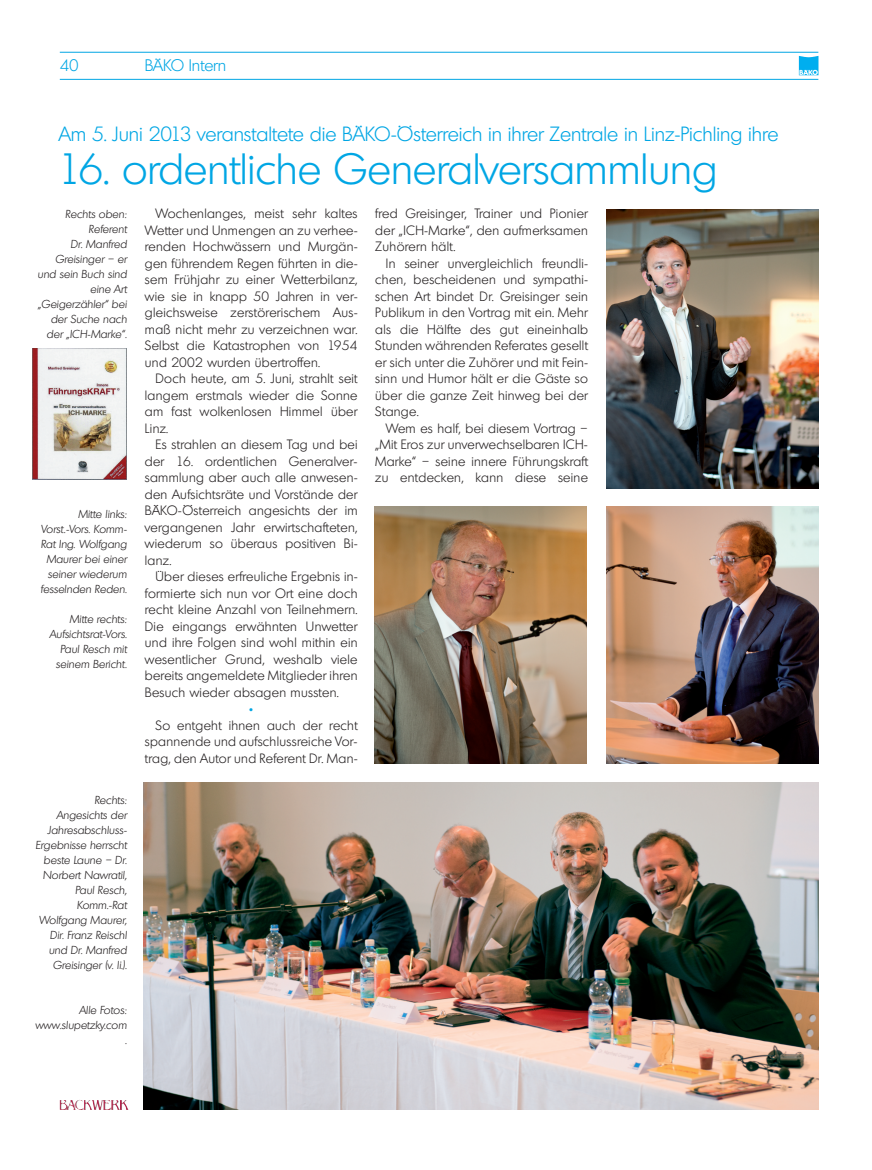
<style>
.page{position:relative;width:872px;height:1170px;background:#fff}
.page>*{position:absolute;margin:0;border:0;box-sizing:border-box;transform-origin:0 0}
.t1{font:300 42.5px "Montreal";color:#00a6e4}
.t2{font:300 20px "Montreal";color:#00a6e4}
.t3{font:300 16.25px "Montreal";color:#00a6e4}
.t4{font:300 13.12px/16.5px "Montreal";letter-spacing:.025em;color:#231f20;text-align:justify}
.t5{font:800 13.12px "Montreal";color:#00a6e4}
.t6{font:italic 300 11.25px/15px "Montreal";color:#231f20;text-align:right}
</style>
<div class="page">
<hr style="left:60px;top:52px;width:758px;height:1px;background:#00a6e4">
<img style="left:60px;top:1100px;width:17px;height:9px">
<img style="left:799px;top:56px;width:19px;height:19px">
<hr style="left:60px;top:79px;width:758px;height:1px;background:#00a6e4">
<img style="left:144px;top:782px;width:675px;height:327px">
<img style="left:374px;top:506px;width:212px;height:257px">
<img style="left:607px;top:506px;width:212px;height:257px">
<img style="left:607px;top:209px;width:212px;height:279px">
<img style="left:33px;top:348px;width:93px;height:131px">
<p class="t3" style="left:60px;top:56px;width:20px">40</p>
<p class="t3" style="left:145px;top:56px;width:83px">BÄKO Intern</p>
<h2 class="t2" style="left:59px;top:123px;width:721px">Am 5. Juni 2013 veranstaltete die BÄKO-Österreich in ihrer Zentrale in Linz-Pichling ihre</h2>
<h1 class="t1" style="left:57px;top:145px;width:661px">16. ordentliche Generalversammlung</h1>
<p class="t6" style="left:38px;top:207px;width:91px">Rechts oben:<br>Referent<br>Dr. Manfred<br>Greisinger – er und sein Buch sind eine Art „Geigerzähler“ bei der Suche nach der „ICH-Marke“.</p>
<p class="t4" style="left:375px;top:205px;width:214px">fred Greisinger, Trainer und Pionier der „ICH-Marke“, den aufmerksamen Zuhörern hält.</p>
<p class="t4" style="left:375px;top:255px;width:214px;text-indent:11px">In seiner unvergleichlich freundli&shy;chen, bescheidenen und sympathi&shy;schen Art bindet Dr. Greisinger sein Publikum in den Vortrag mit ein. Mehr als die Hälfte des gut eineinhalb Stunden währenden Referates gesellt er sich unter die Zuhörer und mit Fein&shy;sinn und Humor hält er die Gäste so über die ganze Zeit hinweg bei der Stange.</p>
<p class="t4" style="left:375px;top:420px;width:214px;text-indent:11px">Wem es half, bei diesem Vortrag – „Mit Eros zur unverwechselbaren ICH-Marke“ – seine innere Führungskraft zu entdecken, kann diese seine</p>
<p class="t4" style="left:145px;top:205px;width:214px;text-indent:11px">Wochenlanges, meist sehr kaltes Wetter und Unmengen an zu verhee&shy;renden Hochwässern und Murgän&shy;gen führendem Regen führten in die&shy;sem Frühjahr zu einer Wetterbilanz, wie sie in knapp 50 Jahren in ver&shy;gleichsweise zerstörerischem Aus&shy;maß nicht mehr zu verzeichnen war.<br>Selbst die Katastrophen von 1954 und 2002 wurden übertroffen.</p>
<p class="t4" style="left:145px;top:370px;width:214px;text-indent:11px">Doch heute, am 5. Juni, strahlt seit langem erstmals wieder die Sonne am fast wolkenlosen Himmel über Linz.</p>
<p class="t4" style="left:145px;top:436px;width:214px;text-indent:11px">Es strahlen an diesem Tag und bei der 16. ordentlichen Generalver&shy;sammlung aber auch alle anwesen&shy;den Aufsichtsräte und Vorstände der BÄKO-Österreich angesichts der im vergangenen Jahr erwirtschafteten, wiederum so überaus positiven Bi&shy;lanz.</p>
<p class="t4" style="left:145px;top:568px;width:214px;text-indent:11px">Über dieses erfreuliche Ergebnis in&shy;formierte sich nun vor Ort eine doch recht kleine Anzahl von Teilnehmern.<br>Die eingangs erwähnten Unwetter und ihre Folgen sind wohl mithin ein wesentlicher Grund, weshalb viele bereits angemeldete Mitglieder ihren Besuch wieder absagen mussten.</p>
<p class="t5" style="left:247px;top:701px;width:10px">·</p>
<p class="t4" style="left:145px;top:717px;width:214px;text-indent:11px">So entgeht ihnen auch der recht spannende und aufschlussreiche Vor&shy;trag, den Autor und Referent Dr. Man-</p>
<p class="t6" style="left:41px;top:507px;width:88px">Mitte links:<br>Vorst.-Vors. Komm-<br>Rat Ing. Wolfgang<br>Maurer bei einer seiner wiederum fesselnden Reden.</p>
<p class="t6" style="left:49px;top:612px;width:79px">Mitte rechts:<br>Aufsichtsrat-Vors.<br>Paul Resch mit seinem Bericht.</p>
<p class="t6" style="left:35px;top:792px;width:93px">Rechts:<br>Angesichts der<br>Jahresabschluss-<br>Ergebnisse herrscht beste Laune – Dr.<br>Norbert Nawratil,<br>Paul Resch,<br>Komm.-Rat<br>Wolfgang Maurer,<br>Dir. Franz Reischl und Dr. Manfred<br>Greisinger (v. li.).</p>
<p class="t6" style="left:35px;top:1002px;width:93px">Alle Fotos: www.slupetzky.com .</p>
</div>
